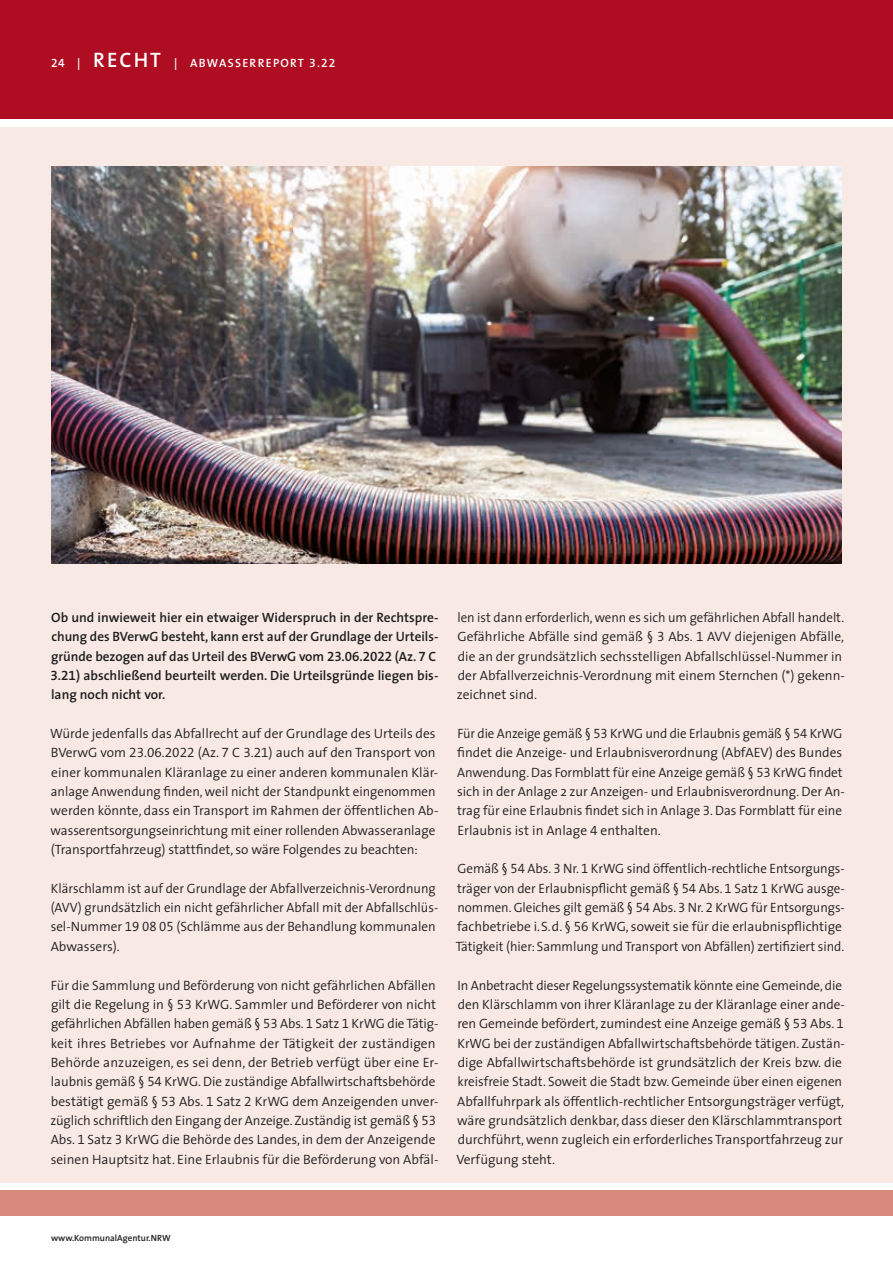
<style>
.page{position:relative;width:893px;height:1263px;background:#fff}
.page>*{position:absolute;margin:0;border:0;box-sizing:border-box;transform-origin:0 0}
.t1{font:300 13.5px/19.4px "The Sans";color:#1d1d1b}
.t2{font:300 13.5px/19.4px "The Sans";color:#1d1d1b;scale:.96 1}
.t3{font:600 13.5px/19.4px "The Sans";color:#1d1d1b}
.t4{font:600 12px "The Sans";letter-spacing:.105em;color:#fff}
.t5{font:600 9px "The Sans";color:#1d1d1b}
.s1{font-family:"The Sans Semi Bold Expert";font-weight:400}
.s2{font-size:21px}
.s3{font-family:"The Sans Semi Light Expert";font-weight:400}
</style>
<div class="page">
<div style="left:0;top:0;width:893px;height:119px;background:#af0d21"></div>
<div style="left:0;top:1191px;width:893px;height:25px;background:#d88b7d"></div>
<div style="left:0;top:128px;width:893px;height:1055px;background:#f8e9e5"></div>
<img style="left:51px;top:166px;width:791px;height:398px">
<p class="t4" style="left:51px;top:53px;width:286px"><span class="s1">24</span> | <span class="s2">RECHT</span> | ABWASSERREPORT <span class="s1">3.22</span></p>
<p class="t3" style="left:50px;top:607px;width:389px">Ob und inwieweit hier ein etwaiger Widerspruch in der Rechtspre&shy;chung des BVerwG besteht, kann erst auf der Grundlage der Urteils&shy;gründe bezogen auf das Urteil des BVerwG vom <span class="s1">23.06.2022</span> (Az. <span class="s1">7</span> C <span class="s1">3.21</span>) abschließend beurteilt werden. Die Urteilsgründe liegen bis&shy;lang noch nicht vor.</p>
<p class="t1" style="left:50px;top:723px;width:390px">Würde jedenfalls das Abfallrecht auf der Grundlage des Urteils des BVerwG vom <span class="s3">23.06.2022</span> (Az. <span class="s3">7</span> C <span class="s3">3.21</span>) auch auf den Transport von einer kommunalen Kläranlage zu einer anderen kommunalen Klär&shy;anlage Anwendung finden, weil nicht der Standpunkt eingenommen werden könnte, dass ein Transport im Rahmen der öffentlichen Ab&shy;wasserentsorgungseinrichtung mit einer rollenden Abwasseranlage (Transportfahrzeug) stattfindet, so wäre Folgendes zu beachten:</p>
<p class="t2" style="left:51px;top:878px;width:405px">Klärschlamm ist auf der Grundlage der Abfallverzeichnis-Verordnung (AVV) grundsätzlich ein nicht gefährlicher Abfall mit der Abfallschlüs&shy;sel--Nummer <span class="s3">19 08 05</span> (Schlämme aus der Behandlung kommunalen Abwassers).</p>
<p class="t1" style="left:50px;top:975px;width:390px">Für die Sammlung und Beförderung von nicht gefährlichen Abfällen gilt die Regelung in § <span class="s3">53</span> KrWG. Sammler und Beförderer von nicht gefährlichen Abfällen haben gemäß § <span class="s3">53</span> Abs. <span class="s3">1</span> Satz <span class="s3">1</span> KrWG die Tätig&shy;keit ihres Betriebes vor Aufnahme der Tätigkeit der zuständigen Behörde anzuzeigen, es sei denn, der Betrieb verfügt über eine Er&shy;laubnis gemäß § <span class="s3">54</span> KrWG. Die zuständige Abfallwirtschaftsbehörde bestätigt gemäß § <span class="s3">53</span> Abs. <span class="s3">1</span> Satz <span class="s3">2</span> KrWG dem Anzeigenden unver&shy;züglich schriftlich den Eingang der Anzeige. Zuständig ist gemäß § <span class="s3">53<br></span>Abs. <span class="s3">1</span> Satz <span class="s3">3</span> KrWG die Behörde des Landes, in dem der Anzeigende seinen Hauptsitz hat. Eine Erlaubnis für die Beförderung von Abfäl-</p>
<p class="t2" style="left:457px;top:607px;width:406px">len ist dann erforderlich, wenn es sich um gefährlichen Abfall handelt.<br>Gefährliche Abfälle sind gemäß § <span class="s3">3</span> Abs. <span class="s3">1</span> AVV diejenigen Abfälle, die an der grundsätzlich sechsstelligen Abfallschlüssel-Nummer in der Abfallverzeichnis-Verordnung mit einem Sternchen (*) gekenn&shy;zeichnet sind.</p>
<p class="t2" style="left:457px;top:723px;width:405px">Für die Anzeige gemäß § <span class="s3">53</span> KrWG und die Erlaubnis gemäß § <span class="s3">54</span> KrWG findet die Anzeige- und Erlaubnisverordnung (AbfAEV) des Bundes Anwendung. Das Formblatt für eine Anzeige gemäß § <span class="s3">53</span> KrWG findet sich in der Anlage 2 zur Anzeigen- und Erlaubnisverordnung. Der An&shy;trag für eine Erlaubnis findet sich in Anlage <span class="s3">3</span>. Das Formblatt für eine Erlaubnis ist in Anlage <span class="s3">4</span> enthalten.</p>
<p class="t1" style="left:456px;top:859px;width:391px">Gemäß § <span class="s3">54</span> Abs. <span class="s3">3</span> Nr. <span class="s3">1</span> KrWG sind öffentlich-rechtliche Entsorgungs&shy;träger von der Erlaubnispflicht gemäß § <span class="s3">54</span> Abs. <span class="s3">1</span> Satz <span class="s3">1</span> KrWG ausge&shy;nommen. Gleiches gilt gemäß § <span class="s3">54</span> Abs. <span class="s3">3</span> Nr. <span class="s3">2</span> KrWG für Entsorgungs&shy;fachbetriebe i.S.d. § <span class="s3">56</span> KrWG, soweit sie für die erlaubnispflichtige Tätigkeit (hier: Sammlung und Transport von Abfällen) zertifiziert sind.</p>
<p class="t1" style="left:456px;top:975px;width:390px">In Anbetracht dieser Regelungssystematik könnte eine Gemeinde, die den Klärschlamm von ihrer Kläranlage zu der Kläranlage einer ande&shy;ren Gemeinde befördert, zumindest eine Anzeige gemäß § <span class="s3">53</span> Abs. <span class="s3">1<br></span>KrWG bei der zuständigen Abfallwirtschaftsbehörde tätigen. Zustän&shy;dige Abfallwirtschaftsbehörde ist grundsätzlich der Kreis bzw. die kreisfreie Stadt. Soweit die Stadt bzw. Gemeinde über einen eigenen Abfallfuhrpark als öffentlich-rechtlicher Entsorgungsträger verfügt, wäre grundsätzlich denkbar, dass dieser den Klärschlammtransport durchführt, wenn zugleich ein erforderliches Transportfahrzeug zur Verfügung steht.</p>
<p class="t5" style="left:51px;top:1230px;width:121px">www.KommunalAgentur.NRW</p>
</div>
